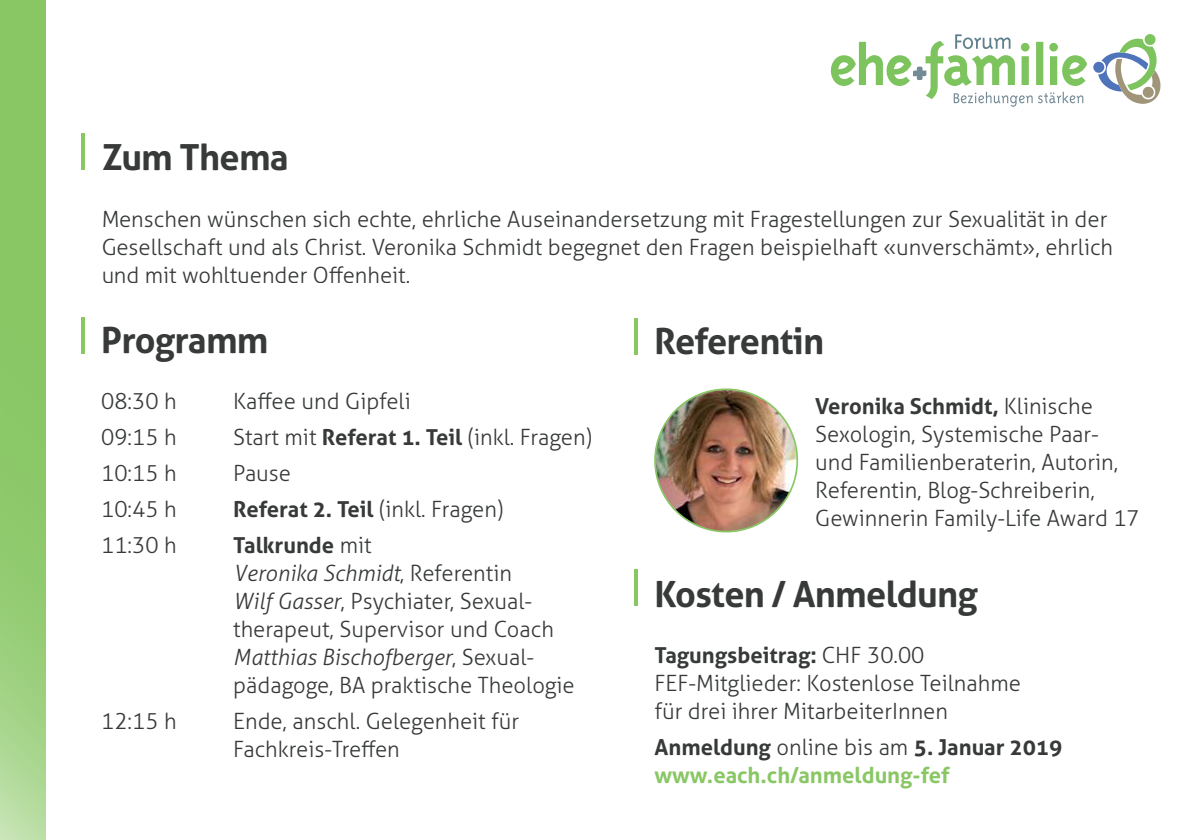
<style>
.page{position:relative;width:1191px;height:840px;background:#fff}
.page>*{position:absolute;margin:0;border:0;box-sizing:border-box;transform-origin:0 0}
.t1{font:700 36px "Aller";letter-spacing:-.02em;color:#373a39}
.t2{font:300 22px/28px "Aller";color:#373a39}
.t3{font:700 22px/28px "Aller";color:#89c765}
.t4{font:700 22px "Aller";color:#373a39}
.s1{font-weight:700}
.s2{font-weight:300}
.s3{font-style:italic}
.s4{color:#373a39}
.s5{font-weight:300;color:#373a39}
</style>
<div class="page">
<svg style="left:831px;top:34px;width:256px;height:73px"></svg>
<svg style="left:1093px;top:34px;width:67px;height:70px"></svg>
<div style="left:1142px;top:87px;width:11px;height:11px;background:#a09579;border-radius:50%"></div>
<hr style="left:81px;top:133px;width:4px;height:37px;background:#89c765">
<img style="left:655px;top:389px;width:142px;height:142px;border-radius:71px">
<hr style="left:634px;top:317px;width:4px;height:37px;background:#89c765">
<hr style="left:81px;top:317px;width:4px;height:37px;background:#89c765">
<hr style="left:634px;top:569px;width:4px;height:37px;background:#89c765">
<svg style="left:0;top:0;width:45px;height:839px;background:#92cb71"></svg>
<h1 class="t1" style="left:101px;top:144px;width:189px">Zum Thema</h1>
<p class="t2" style="left:101px;top:207px;width:1013px">Menschen wünschen sich echte, ehrliche Auseinandersetzung mit Fragestellungen zur Sexualität in der<br>Gesellschaft und als Christ. Veronika Schmidt begegnet den Fragen beispielhaft «unverschämt», ehrlich und mit wohltuender Offenheit.</p>
<h1 class="t1" style="left:101px;top:326px;width:169px">Programm</h1>
<p class="t2" style="left:101px;top:387px;width:77px">08:30 h</p>
<p class="t2" style="left:233px;top:387px;width:179px">Kaffee und Gipfeli</p>
<p class="t2" style="left:101px;top:425px;width:77px">09:15 h</p>
<p class="t2" style="left:233px;top:425px;width:360px">Start mit <span class="s1">Referat 1. Teil</span> (inkl. Fragen)</p>
<p class="t2" style="left:101px;top:461px;width:77px">10:15 h</p>
<p class="t2" style="left:233px;top:461px;width:59px">Pause</p>
<p class="t2" style="left:101px;top:497px;width:77px">10:45 h</p>
<p class="t4" style="left:233px;top:500px;width:272px">Referat 2. Teil <span class="s2">(inkl. Fragen)</span></p>
<p class="t2" style="left:101px;top:533px;width:77px">11:30 h</p>
<p class="t2" style="left:233px;top:533px;width:343px"><span class="s1">Talkrunde</span> mit<br><span class="s3">Veronika Schmidt</span>, Referentin<br><span class="s3">Wilf Gasser</span>, Psychiater, Sexual&shy;therapeut, Supervisor und Coach<br><span class="s3">Matthias Bischofberger</span>, Sexual&shy;pädagoge, BA praktische Theologie</p>
<p class="t2" style="left:101px;top:709px;width:77px">12:15 h</p>
<p class="t2" style="left:233px;top:709px;width:287px">Ende, anschl. Gelegenheit für<br>Fachkreis-Treffen</p>
<h1 class="t1" style="left:654px;top:326px;width:172px">Referentin</h1>
<p class="t2" style="left:815px;top:393px;width:326px"><span class="s1">Veronika Schmidt,</span> Klinische<br>Sexologin, Systemische Paar&shy;und Familienberaterin, Autorin,<br>Referentin, Blog-Schreiberin,<br>Gewinnerin Family-Life Award 17</p>
<h1 class="t1" style="left:654px;top:579px;width:325px">Kosten / Anmeldung</h1>
<p class="t2" style="left:654px;top:642px;width:368px"><span class="s1">Tagungsbeitrag:</span> CHF 30.00<br>FEF-Mitglieder: Kostenlose Teilnahme für drei ihrer MitarbeiterInnen</p>
<p class="t3" style="left:654px;top:735px;width:409px"><span class="s4">Anmeldung</span> <span class="s5">online bis am</span> <span class="s4">5. Januar 2019 </span>www.each.ch/anmeldung-fef</p>
</div>
